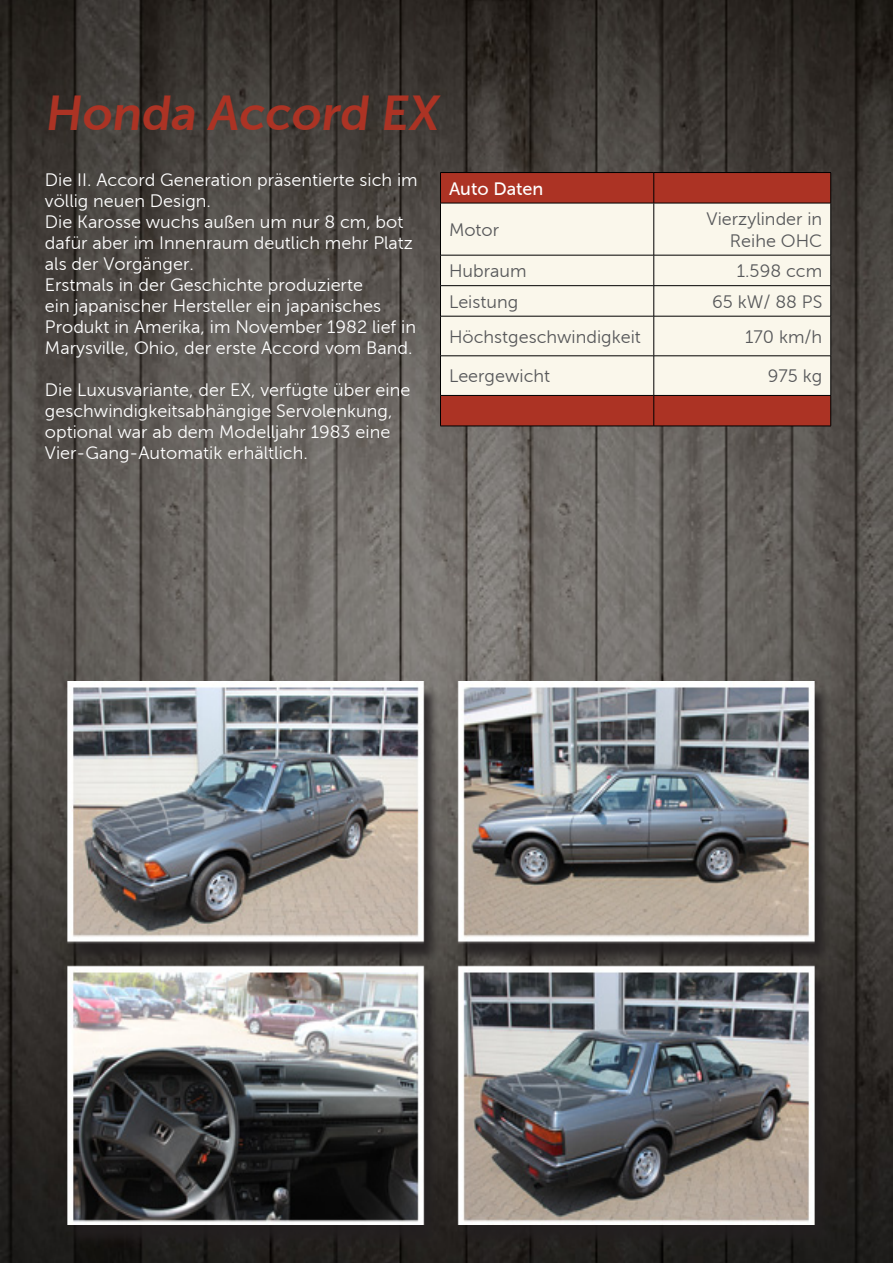
<style>
.page{position:relative;width:893px;height:1263px;background:#fff}
.page>*{position:absolute;margin:0;border:0;box-sizing:border-box;transform-origin:0 0}
.Heading{font:48px "Museo Sans 700";color:#ac3324}
.Body_Copy_Black{font:18px/21px "Museo Sans 300";color:#fff}
.Body_Copy_Black-2{font:18px/21.6px "Museo Sans 300";color:#57585a;text-align:right}
.Body_Copy_White{font:18px "Museo Sans 300";color:#57585a}
.Table_Headings_White{font:18px "Museo Sans 500";color:#fff}
</style>
<div class="page">
<img style="left:0;top:0;width:893px;height:1263px">
<div style="left:441px;top:173px;width:389px;height:253px;background:#ac3324"></div>
<div style="left:441px;top:204px;width:389px;height:191px;background:#faf7eb"></div>
<hr style="left:440px;top:172px;width:214px;height:1px;background:#000">
<hr style="left:440px;top:173px;width:1px;height:30px;background:#000">
<hr style="left:654px;top:172px;width:177px;height:1px;background:#000">
<hr style="left:653px;top:173px;width:1px;height:30px;background:#000">
<hr style="left:830px;top:173px;width:1px;height:30px;background:#000">
<hr style="left:440px;top:203px;width:214px;height:1px;background:#000">
<hr style="left:440px;top:203px;width:1px;height:52px;background:#000">
<hr style="left:654px;top:203px;width:177px;height:1px;background:#000">
<hr style="left:653px;top:203px;width:1px;height:52px;background:#000">
<hr style="left:830px;top:203px;width:1px;height:52px;background:#000">
<hr style="left:440px;top:255px;width:214px;height:1px;background:#000">
<hr style="left:440px;top:255px;width:1px;height:30px;background:#000">
<hr style="left:654px;top:255px;width:177px;height:1px;background:#000">
<hr style="left:653px;top:255px;width:1px;height:30px;background:#000">
<hr style="left:830px;top:255px;width:1px;height:30px;background:#000">
<hr style="left:440px;top:285px;width:214px;height:1px;background:#000">
<hr style="left:440px;top:286px;width:1px;height:30px;background:#000">
<hr style="left:654px;top:285px;width:177px;height:1px;background:#000">
<hr style="left:653px;top:286px;width:1px;height:30px;background:#000">
<hr style="left:830px;top:286px;width:1px;height:30px;background:#000">
<hr style="left:440px;top:316px;width:214px;height:1px;background:#000">
<hr style="left:440px;top:316px;width:1px;height:40px;background:#000">
<hr style="left:654px;top:316px;width:177px;height:1px;background:#000">
<hr style="left:653px;top:316px;width:1px;height:40px;background:#000">
<hr style="left:830px;top:316px;width:1px;height:40px;background:#000">
<hr style="left:440px;top:356px;width:214px;height:1px;background:#000">
<hr style="left:440px;top:356px;width:1px;height:39px;background:#000">
<hr style="left:654px;top:356px;width:177px;height:1px;background:#000">
<hr style="left:653px;top:356px;width:1px;height:39px;background:#000">
<hr style="left:830px;top:356px;width:1px;height:39px;background:#000">
<hr style="left:440px;top:395px;width:214px;height:1px;background:#000">
<hr style="left:440px;top:396px;width:1px;height:30px;background:#000">
<hr style="left:654px;top:395px;width:177px;height:1px;background:#000">
<hr style="left:653px;top:396px;width:1px;height:30px;background:#000">
<hr style="left:830px;top:396px;width:1px;height:30px;background:#000">
<hr style="left:440px;top:426px;width:214px;height:1px;background:#000">
<hr style="left:654px;top:426px;width:177px;height:1px;background:#000">
<svg style="left:51px;top:656px;width:780px;height:582px"></svg>
<img style="left:51px;top:681px;width:780px;height:544px">
<p class="Heading" style="left:45px;top:87px;width:401px">Honda Accord EX</p>
<p class="Body_Copy_Black" style="left:45px;top:169px;width:374px">Die II. Accord Generation präsentierte sich im völlig neuen Design.</p>
<p class="Body_Copy_Black" style="left:45px;top:211px;width:370px">Die Karosse wuchs außen um nur 8 cm, bot dafür aber im Innenraum deutlich mehr Platz als der Vorgänger.</p>
<p class="Body_Copy_Black" style="left:45px;top:274px;width:373px">Erstmals in der Geschichte produzierte<br>ein japanischer Hersteller ein japanisches Produkt in Amerika, im November 1982 lief in Marysville, Ohio, der erste Accord vom Band.</p>
<p class="Body_Copy_Black" style="left:45px;top:379px;width:367px">Die Luxusvariante, der EX, verfügte über eine geschwindigkeitsabhängige Servolenkung, optional war ab dem Modelljahr 1983 eine Vier-Gang-Automatik erhältlich.</p>
<p class="Table_Headings_White" style="left:449px;top:178px;width:96px">Auto Daten</p>
<p class="Body_Copy_White" style="left:449px;top:220px;width:52px">Motor</p>
<p class="Body_Copy_Black-2" style="left:706px;top:208px;width:117px">Vierzylinder in<br>Reihe OHC</p>
<p class="Body_Copy_Black-2" style="left:449px;top:260px;width:79px">Hubraum</p>
<p class="Body_Copy_Black-2" style="left:737px;top:260px;width:87px">1.598 ccm</p>
<p class="Body_Copy_White" style="left:449px;top:292px;width:71px">Leistung</p>
<p class="Body_Copy_Black-2" style="left:712px;top:291px;width:112px">65 kW/ 88 PS</p>
<p class="Body_Copy_Black-2" style="left:449px;top:326px;width:193px">Höchstgeschwindigkeit</p>
<p class="Body_Copy_Black-2" style="left:745px;top:326px;width:79px">170 km/h</p>
<p class="Body_Copy_White" style="left:449px;top:366px;width:103px">Leergewicht</p>
<p class="Body_Copy_Black-2" style="left:768px;top:365px;width:56px">975 kg</p>
</div>
